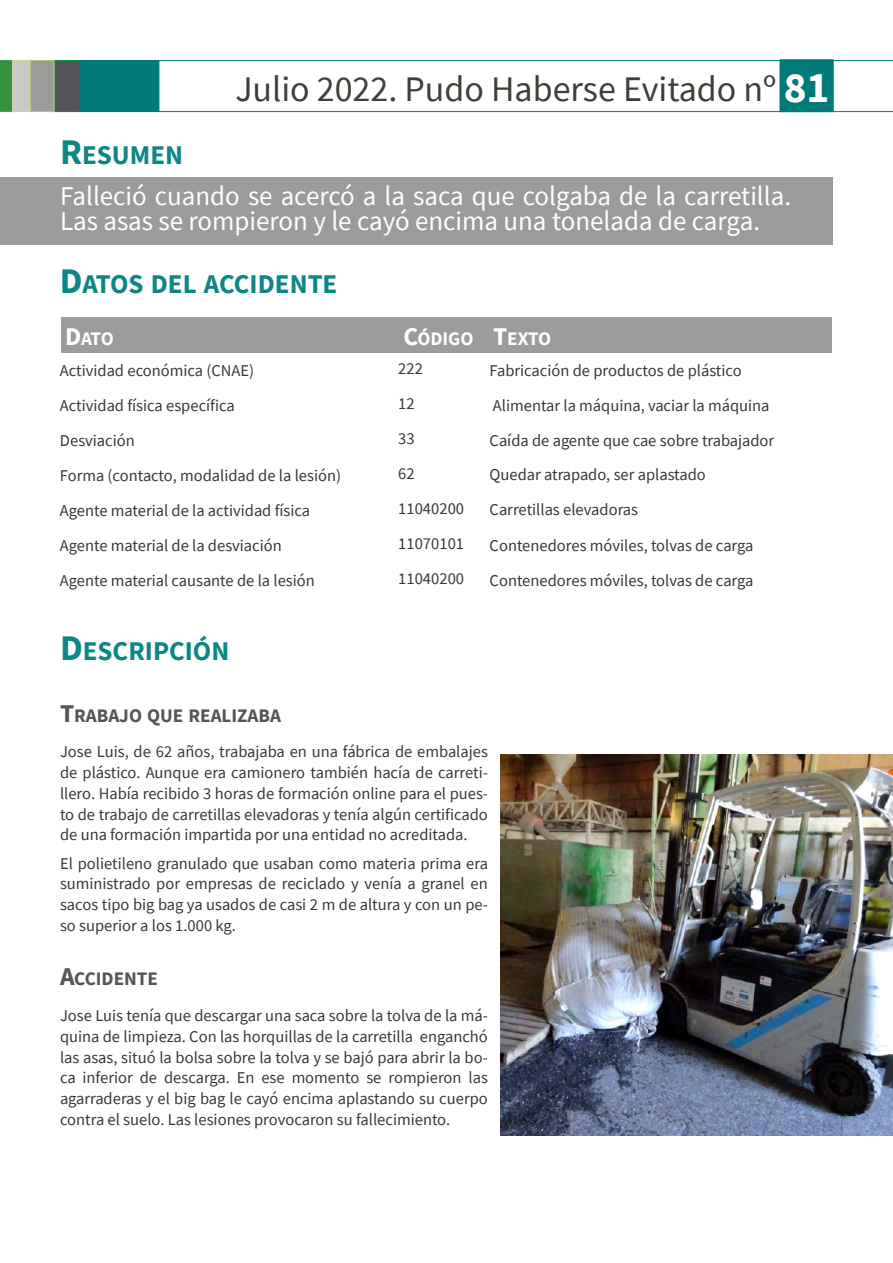
<style>
.page{position:relative;width:893px;height:1263px;background:#fff}
.page>*{position:absolute;margin:0;border:0;box-sizing:border-box;transform-origin:0 0}
.t1{font:36px "Source Sans Pro";color:#433d37}
.t2{font:27.3px/25.5px "Source Sans Pro";color:#fff}
.t3{font:700 27px "Source Sans Pro";color:#0d8785}
.t4{font:700 19.2px "Source Sans Pro";color:#555559}
.t5{font:700 19.2px "Source Sans Pro";color:#fff}
.t6{font:16.5px/20.7px "Source Sans Pro";color:#383838}
.s1{font-weight:700;font-size:43.5px;color:#fff}
.s2{font-size:36px}
.s3{font-size:25.5px}
.s4{color:#9b9b9b}
</style>
<div class="page">
<svg style="left:159px;top:60px;width:734px;height:52px"></svg>
<div style="left:780px;top:60px;width:53px;height:51px;background:#007a78"></div>
<div style="left:779px;top:59px;width:55px;height:53px;border:2px solid #007a78"></div>
<svg style="left:0;top:60px;width:12px;height:52px"></svg>
<div style="left:54px;top:61px;width:26px;height:51px;background:#555559"></div>
<div style="left:54px;top:60px;width:26px;height:52px;border:1px solid #009543"></div>
<div style="left:13px;top:61px;width:18px;height:51px;background:#c9c9c9"></div>
<div style="left:12px;top:60px;width:19px;height:52px;border:1px solid #d8d399"></div>
<div style="left:31px;top:61px;width:23px;height:51px;background:#9b9b9b"></div>
<div style="left:30px;top:60px;width:25px;height:52px;border:1px solid #c6c572"></div>
<div style="left:80px;top:61px;width:79px;height:51px;background:#007a78"></div>
<div style="left:79px;top:60px;width:80px;height:52px;border:1px solid #007a78"></div>
<div style="left:0;top:177px;width:833px;height:68px;background:#9b9b9b"></div>
<div style="left:61px;top:317px;width:337px;height:36px;background:#9b9b9b"></div>
<div style="left:489px;top:317px;width:343px;height:36px;background:#9b9b9b"></div>
<div style="left:399px;top:317px;width:89px;height:36px;background:#9b9b9b"></div>
<img style="left:501px;top:755px;width:392px;height:380px">
<h1 class="t1" style="left:235px;top:65px;width:596px">Julio 2022. Pudo Haberse Evitado nº <span class="s1">81</span></h1>
<h3 class="t3" style="left:60px;top:138px;width:125px"><span class="s2">R</span>ESUMEN</h3>
<h2 class="t2" style="left:60px;top:182px;width:733px">Falleció cuando se acercó a la saca que colgaba de la carretilla.<br>Las asas se rompieron y le cayó encima una tonelada de carga.</h2>
<h3 class="t3" style="left:60px;top:267px;width:279px"><span class="s2">D</span>ATOS DEL ACCIDENTE</h3>
<p class="t5" style="left:65px;top:326px;width:61px"><span class="s3">D</span>ATO<span class="s4">É</span></p>
<p class="t5" style="left:493px;top:326px;width:75px"><span class="s3">T</span>EXTO <span class="s4">É</span></p>
<p class="t6" style="left:60px;top:353px;width:196px;line-height:35px">Actividad económica (CNAE)<br>Actividad física específica</p>
<p class="t5" style="left:403px;top:326px;width:72px"><span class="s3">C</span>ÓDIGO</p>
<p class="t6" style="left:398px;top:351px;width:67px;line-height:35px">222<br>12<br>33<br>62<br>11040200<br>11070101</p>
<p class="t6" style="left:490px;top:353px;width:286px;line-height:35px">Fabricación de productos de plástico Alimentar la máquina, vaciar la máquina Caída de agente que cae sobre trabajador Quedar atrapado, ser aplastado Carretillas elevadoras<br>Contenedores móviles, tolvas de carga</p>
<p class="t6" style="left:60px;top:430px;width:76px">Desviación</p>
<p class="t6" style="left:60px;top:465px;width:283px">Forma (contacto, modalidad de la lesión)</p>
<p class="t6" style="left:60px;top:500px;width:252px">Agente material de la actividad física</p>
<p class="t6" style="left:60px;top:528px;width:257px;line-height:35px">Agente material de la desviación<br>Agente material causante de la lesión</p>
<p class="t6" style="left:398px;top:568px;width:67px">11040200</p>
<p class="t6" style="left:490px;top:570px;width:265px">Contenedores móviles, tolvas de carga</p>
<h3 class="t3" style="left:60px;top:633px;width:171px"><span class="s2">D</span>ESCRIPCIÓN</h3>
<p class="t4" style="left:60px;top:703px;width:223px"><span class="s3">T</span>RABAJO QUE REALIZABA</p>
<p class="t6" style="left:60px;top:741px;width:429px;text-align:justify">Jose Luis, de 62 años, trabajaba en una fábrica de embalajes de plástico. Aunque era camionero también hacía de carreti&shy;llero. Había recibido 3 horas de formación online para el pues&shy;to de trabajo de carretillas elevadoras y tenía algún certificado de una formación impartida por una entidad no acreditada.</p>
<p class="t6" style="left:60px;top:852px;width:429px;text-align:justify">El polietileno granulado que usaban como materia prima era suministrado por empresas de reciclado y venía a granel en sacos tipo big bag ya usados de casi 2 m de altura y con un pe&shy;so superior a los 1.000 kg.</p>
<p class="t4" style="left:60px;top:966px;width:100px"><span class="s3">A</span>CCIDENTE</p>
<p class="t6" style="left:60px;top:1005px;width:429px;text-align:justify">Jose Luis tenía que descargar una saca sobre la tolva de la má&shy;quina de limpieza. Con las horquillas de la carretilla enganchó las asas, situó la bolsa sobre la tolva y se bajó para abrir la bo&shy;ca inferior de descarga. En ese momento se rompieron las agarraderas y el big bag le cayó encima aplastando su cuerpo contra el suelo. Las lesiones provocaron su fallecimiento.</p>
</div>
